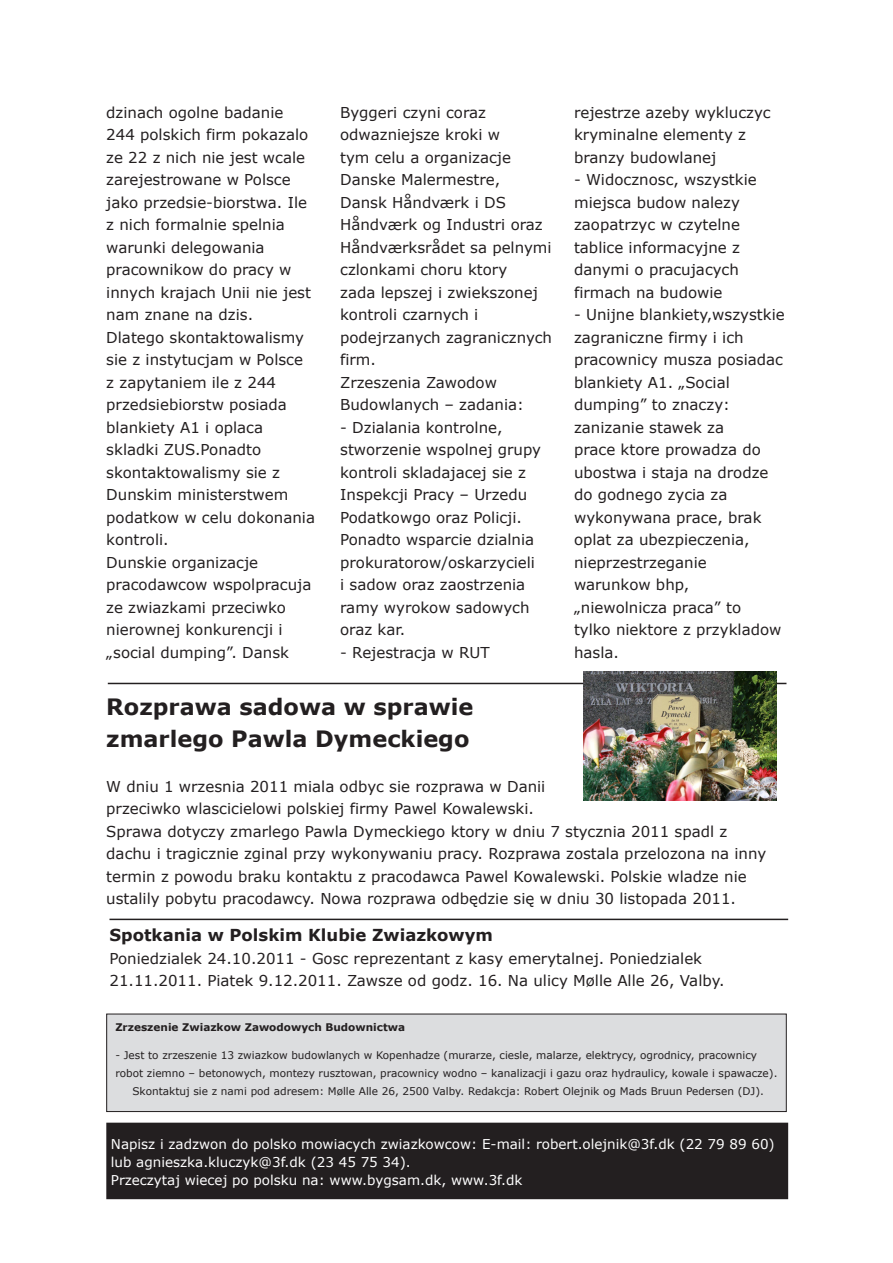
<style>
.page{position:relative;width:893px;height:1263px;background:#fff}
.page>*{position:absolute;margin:0;border:0;box-sizing:border-box;transform-origin:0 0}
.rub14{font:700 22.5px "Verdana";color:#231f20}
.rub14-2{font:700 16.5px "Verdana";color:#231f20}
.rub14-3{font:15px/22.5px "Verdana";color:#231f20}
.brød{font:13.5px/18px "Verdana";color:#fff}
.brød-2{font:10.5px/18px "Verdana";color:#231f20}
.brød-indryk{font:10.5px "Verdana";color:#231f20}
.rub14-4{font:700 10.5px "Verdana";color:#231f20}
</style>
<div class="page">
<div style="left:107px;top:1123px;width:680px;height:75px;background:#231f20"></div>
<div style="left:106px;top:1123px;width:682px;height:76px;border:2px solid #231f20"></div>
<div style="left:107px;top:1014px;width:679px;height:97px;background:#dcdddf"></div>
<div style="left:106px;top:1014px;width:680px;height:98px;border:1px solid #231f20"></div>
<hr style="left:108px;top:683px;width:678px;height:1px;background:#231f20">
<hr style="left:109px;top:919px;width:679px;height:1px;background:#231f20">
<img style="left:584px;top:672px;width:192px;height:128px">
<p class="rub14-3" style="left:106px;top:101px;width:206px">dzinach ogolne badanie<br>244 polskich firm pokazalo ze 22 z nich nie jest wcale zarejestrowane w Polsce jako przedsie-biorstwa. Ile z nich formalnie spelnia warunki delegowania pracownikow do pracy w innych krajach Unii nie jest nam znane na dzis.</p>
<p class="rub14-3" style="left:106px;top:326px;width:210px">Dlatego skontaktowalismy sie z instytucjam w Polsce<br>z zapytaniem ile z 244 przedsiebiorstw posiada blankiety A1 i oplaca skladki ZUS.Ponadto skontaktowalismy sie z<br>Dunskim ministerstwem podatkow w celu dokonania kontroli.</p>
<p class="rub14-3" style="left:106px;top:551px;width:207px">Dunskie organizacje pracodawcow wspolpracuja ze zwiazkami przeciwko nierownej konkurencji i „social dumping”. Dansk</p>
<p class="rub14-3" style="left:340px;top:101px;width:213px">Byggeri czyni coraz odwazniejsze kroki w<br>tym celu a organizacje<br>Danske Malermestre,<br>Dansk Håndværk i DS<br>Håndværk og Industri oraz<br>Håndværksrådet sa pelnymi czlonkami choru ktory<br>zada lepszej i zwiekszonej kontroli czarnych i podejrzanych zagranicznych firm.</p>
<p class="rub14-3" style="left:340px;top:371px;width:185px">Zrzeszenia Zawodow<br>Budowlanych – zadania:</p>
<p class="rub14-3" style="left:340px;top:416px;width:203px">- Dzialania kontrolne, stworzenie wspolnej grupy kontroli skladajacej sie z<br>Inspekcji Pracy – Urzedu<br>Podatkowgo oraz Policji.<br>Ponadto wsparcie dzialnia prokuratorow/oskarzycieli i sadow oraz zaostrzenia ramy wyrokow sadowych oraz kar.</p>
<p class="rub14-3" style="left:340px;top:641px;width:151px">- Rejestracja w RUT</p>
<p class="rub14-3" style="left:574px;top:101px;width:198px">rejestrze azeby wykluczyc kryminalne elementy z branzy budowlanej</p>
<p class="rub14-3" style="left:574px;top:168px;width:184px">- Widocznosc, wszystkie miejsca budow nalezy zaopatrzyc w czytelne tablice informacyjne z danymi o pracujacych firmach na budowie</p>
<p class="rub14-3" style="left:574px;top:303px;width:212px">- Unijne blankiety,wszystkie zagraniczne firmy i ich pracownicy musza posiadac blankiety A1. „Social dumping” to znaczy: zanizanie stawek za<br>prace ktore prowadza do ubostwa i staja na drodze do godnego zycia za wykonywana prace, brak oplat za ubezpieczenia, nieprzestrzeganie warunkow bhp, „niewolnicza praca” to<br>tylko niektore z przykladow hasla.</p>
<p class="rub14" style="left:106px;top:691px;width:369px">Rozprawa sadowa w sprawie</p>
<p class="rub14" style="left:106px;top:722px;width:365px">zmarlego Pawla Dymeckiego</p>
<p class="rub14-3" style="left:106px;top:775px;width:661px">W dniu 1 wrzesnia 2011 miala odbyc sie rozprawa w Danii<br>przeciwko wlascicielowi polskiej firmy Pawel Kowalewski.<br>Sprawa dotyczy zmarlego Pawla Dymeckiego ktory w dniu 7 stycznia 2011 spadl z dachu i tragicznie zginal przy wykonywaniu pracy. Rozprawa zostala przelozona na inny termin z powodu braku kontaktu z pracodawca Pawel Kowalewski. Polskie wladze nie ustalily pobytu pracodawcy. Nowa rozprawa odbędzie się w dniu 30 listopada 2011.</p>
<p class="rub14-2" style="left:109px;top:924px;width:385px">Spotkania w Polskim Klubie Zwiazkowym</p>
<p class="rub14-3" style="left:109px;top:947px;width:617px">Poniedzialek 24.10.2011 - Gosc reprezentant z kasy emerytalnej. Poniedzialek<br>21.11.2011. Piatek 9.12.2011. Zawsze od godz. 16. Na ulicy Mølle Alle 26, Valby.</p>
<p class="rub14-4" style="left:115px;top:1019px;width:291px">Zrzeszenie Zwiazkow Zawodowych Budownictwa</p>
<p class="brød-2" style="left:115px;top:1046px;width:664px">- Jest to zrzeszenie 13 zwiazkow budowlanych w Kopenhadze (murarze, ciesle, malarze, elektrycy, ogrodnicy, pracownicy robot ziemno – betonowych, montezy rusztowan, pracownicy wodno – kanalizacji i gazu oraz hydraulicy, kowale i spawacze).</p>
<p class="brød-indryk" style="left:132px;top:1084px;width:633px">Skontaktuj sie z nami pod adresem: Mølle Alle 26, 2500 Valby. Redakcja: Robert Olejnik og Mads Bruun Pedersen (DJ).</p>
<p class="brød" style="left:111px;top:1135px;width:665px">Napisz i zadzwon do polsko mowiacych zwiazkowcow: E-mail: robert.olejnik@3f.dk (22 79 89 60) lub agnieszka.kluczyk@3f.dk (23 45 75 34).</p>
<p class="brød" style="left:111px;top:1171px;width:413px">Przeczytaj wiecej po polsku na: www.bygsam.dk, www.3f.dk</p>
</div>
